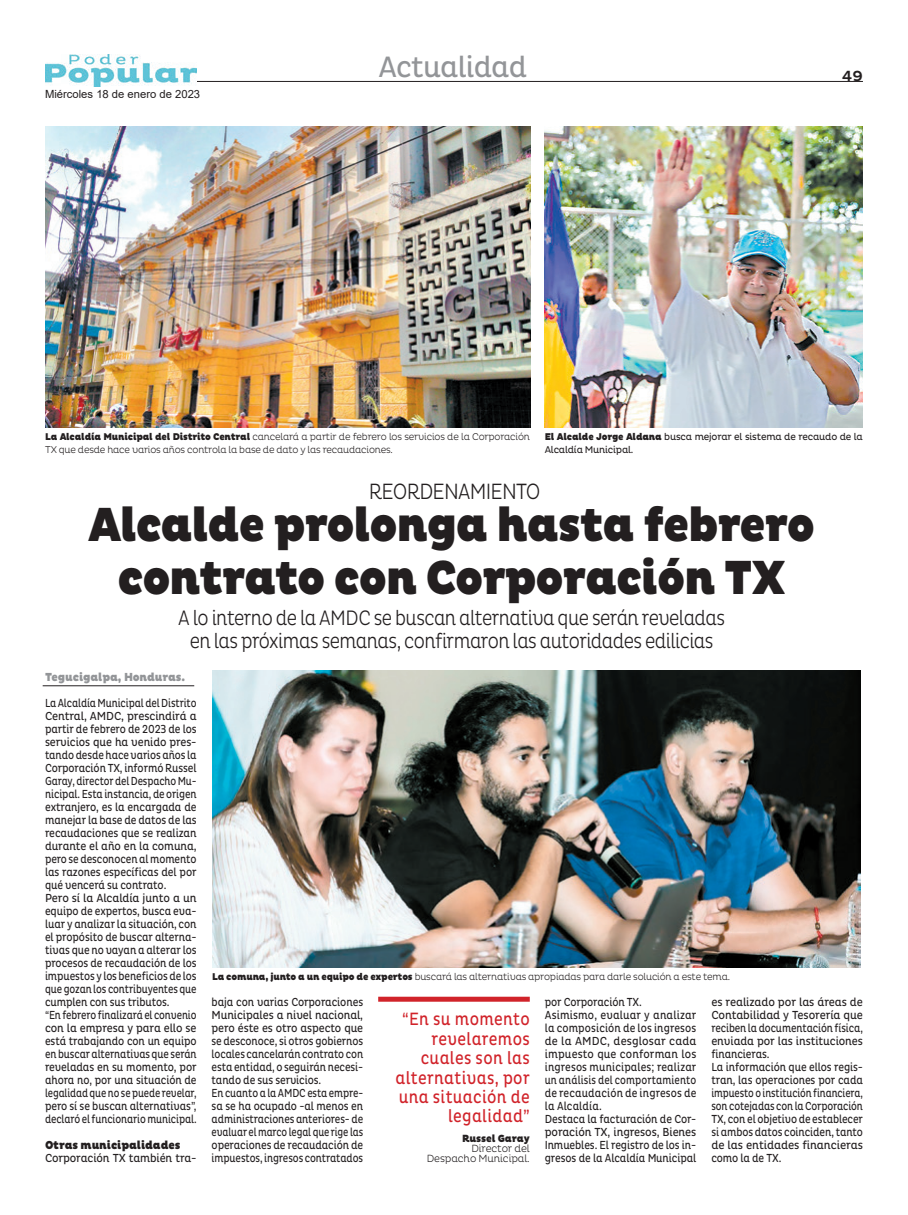
<style>
.page{position:relative;width:908px;height:1215px;background:#fff}
.page>*{position:absolute;margin:0;border:0;box-sizing:border-box;transform-origin:0 0}
.t1{font:900 48.75px/52.5px "Pluto";letter-spacing:-.03em;color:#231f20;text-align:center;scale:.9 1}
.t2{font:30px "Pluto Cond";letter-spacing:-.025em;color:#939598}
.t3{font:300 22.5px "Pluto Cond";letter-spacing:-.04em;color:#231f20;scale:.9 1}
.t4{font:300 21.25px/22.5px "Pluto Cond";letter-spacing:-.03em;color:#231f20;text-align:center;scale:.9 1}
.t5{font:18.12px/19.4px "Pluto Cond";letter-spacing:.02em;color:#d1232a;text-align:right;scale:.9 1}
.t6{font:500 15px "Pluto";color:#231f20}
.t7{font:11.88px/13px "Pluto Cond";letter-spacing:-.01em;color:#231f20;scale:.85 1}
.t8{font:11.88px/13px "Pluto Cond";letter-spacing:-.01em;color:#231f20;scale:.91 1}
.t9{font:11.88px/13px "Pluto Cond";letter-spacing:-.01em;color:#231f20}
.t10{font:11.88px/13px "Pluto Cond";letter-spacing:.01em;color:#231f20;scale:.9 1}
.t11{font:11.88px "Pluto Cond";letter-spacing:-.01em;color:#231f20;scale:.95 1}
.t12{font:900 11.88px "Pluto";letter-spacing:-.01em;color:#939598;scale:.9 1}
.t13{font:900 11.88px "Pluto";letter-spacing:-.01em;color:#231f20;scale:.9 1}
.t14{font:11.25px "Arial";color:#231f20}
.t15{font:300 10.62px/10px "Pluto";letter-spacing:-.01em;color:#231f20;text-align:right;scale:.9 1}
.t16{font:900 10.62px "Pluto";letter-spacing:-.01em;color:#231f20;scale:.9 1}
.t17{font:300 10px/13px "Pluto";letter-spacing:-.02em;color:#231f20;scale:.9 1}
.t18{font:10px/13px "Pluto";letter-spacing:-.02em;color:#231f20;scale:.9 1}
.s1{font-weight:900}
</style>
<div class="page">
<hr style="left:46px;top:81px;width:816px;height:1px;background:#231f20">
<img style="left:45px;top:54px;width:151px;height:32px">
<img style="left:45px;top:127px;width:485px;height:300px">
<img style="left:212px;top:670px;width:648px;height:298px">
<img style="left:544px;top:127px;width:318px;height:300px">
<div style="left:378px;top:997px;width:151px;height:5px;background:#d1232a"></div>
<hr style="left:43px;top:685px;width:151px;height:1px;background:#231f20">
<p class="t14" style="left:45px;top:86px;width:157px">Miércoles 18 de enero de 2023</p>
<h2 class="t2" style="left:378px;top:50px;width:150px">Actualidad</h2>
<p class="t6" style="left:841px;top:67px;width:23px">49</p>
<p class="t17" style="left:45px;top:430px;width:540px"><span class="s1">La Alcaldía Municipal del Distrito Central</span> cancelará a partir de febrero los servicios de la Corporación<br>TX que desde hace varios años controla la base de dato y las recaudaciones.</p>
<p class="t18" style="left:544px;top:430px;width:355px"><span class="s1">El Alcalde Jorge Aldana</span> busca mejorar el sistema de recaudo de la<br>Alcaldía Municipal.</p>
<h3 class="t3" style="left:368px;top:478px;width:192px">REORDENAMIENTO</h3>
<h1 class="t1" style="left:88px;top:500px;width:809px">Alcalde prolonga hasta febrero contrato con Corporación TX</h1>
<h3 class="t4" style="left:178px;top:607px;width:609px">A lo interno de la AMDC se buscan alternativa que serán reveladas en las próximas semanas, confirmaron las autoridades edilicias</h3>
<p class="t12" style="left:45px;top:670px;width:157px">Tegucigalpa, Honduras.</p>
<p class="t7" style="left:45px;top:696px;width:180px">La Alcaldía Municipal del Distrito<br>Central, AMDC, prescindirá a partir de febrero de 2023 de los servicios que ha venido pres&shy;tando desde hace varios años la<br>Corporación TX, informó Russel<br>Garay, director del Despacho Mu&shy;nicipal. Esta instancia, de origen extranjero, es la encargada de manejar la base de datos de las recaudaciones que se realizan durante el año en la comuna, pero se desconocen al momento las razones específicas del por qué vencerá su contrato.<br>Pero sí la Alcaldía junto a un equipo de expertos, busca eva&shy;luar y analizar la situación, con el propósito de buscar alterna&shy;tivas que no vayan a alterar los procesos de recaudación de los impuestos y los beneficios de los que gozan los contribuyentes que cumplen con sus tributos.<br>“En febrero finalizará el convenio con la empresa y para ello se está trabajando con un equipo en buscar alternativas que serán reveladas en su momento, por ahora no, por una situación de legalidad que no se puede revelar, pero sí se buscan alternativas”, declaró el funcionario municipal.</p>
<p class="t13" style="left:45px;top:1138px;width:152px">Otras municipalidades</p>
<p class="t11" style="left:45px;top:1151px;width:161px">Corporación TX también tra-</p>
<p class="t17" style="left:212px;top:970px;width:576px"><span class="s1">La comuna, junto a un equipo de expertos</span> buscará las alternativas apropiadas para darle solución a este tema.</p>
<p class="t8" style="left:211px;top:995px;width:168px">baja con varias Corporaciones<br>Municipales a nivel nacional, pero éste es otro aspecto que se desconoce, si otros gobiernos locales cancelarán contrato con esta entidad, o seguirán necesi&shy;tando de sus servicios.<br>En cuanto a la AMDC esta empre&shy;sa se ha ocupado -al menos en administraciones anteriores- de evaluar el marco legal que rige las operaciones de recaudación de impuestos, ingresos contratados</p>
<p class="t10" style="left:544px;top:995px;width:170px">por Corporación TX.<br>Asimismo, evaluar y analizar la composición de los ingresos de la AMDC, desglosar cada impuesto que conforman los ingresos municipales; realizar un análisis del comportamiento de recaudación de ingresos de la Alcaldía.<br>Destaca la facturación de Cor&shy;poración TX, ingresos, Bienes<br>Inmuebles. El registro de los in&shy;gresos de la Alcaldía Municipal</p>
<p class="t9" style="left:711px;top:995px;width:153px">es realizado por las áreas de<br>Contabilidad y Tesorería que reciben la documentación física, enviada por las instituciones financieras.<br>La información que ellos regis&shy;tran, las operaciones por cada impuesto o institución financiera, son cotejadas con la Corporación<br>TX, con el objetivo de establecer si ambos datos coinciden, tanto de las entidades financieras como la de TX.</p>
<h3 class="t5" style="left:395px;top:1010px;width:151px">“En su momento revelaremos cuales son las alternativas, por una situación de legalidad”</h3>
<p class="t16" style="left:462px;top:1132px;width:77px">Russel Garay</p>
<p class="t15" style="left:426px;top:1143px;width:116px">Director del<br>Despacho Municipal.</p>
</div>
